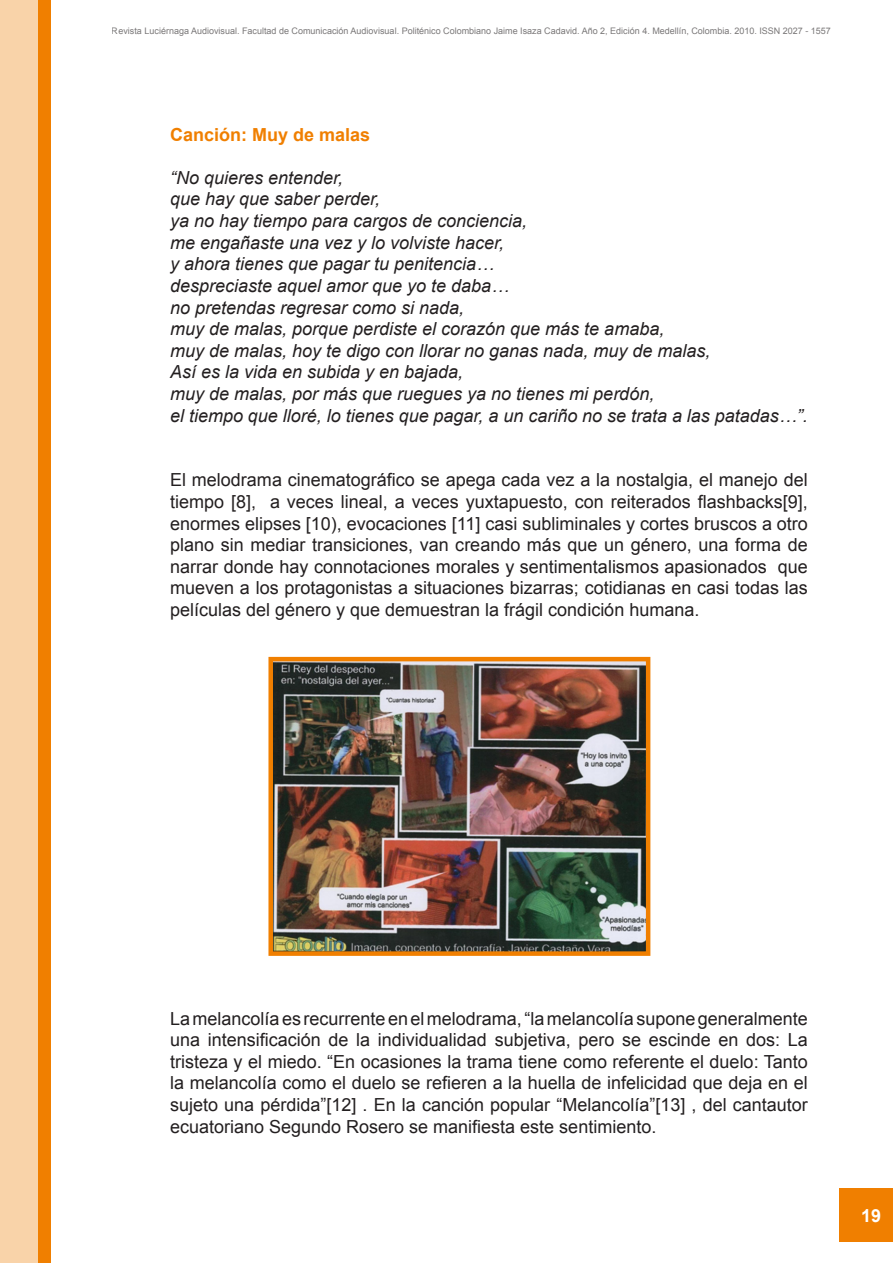
<style>
.page{position:relative;width:893px;height:1263px;background:#fff}
.page>*{position:absolute;margin:0;border:0;box-sizing:border-box;transform-origin:0 0}
.t1{font:18px/21.6px "Arial";color:#231f20;text-align:justify}
.t2{font:italic 18px "Arial";color:#231f20}
.t3{font:700 18px "Arial";color:#f07f00}
.t4{font:700 18px "Arial";color:#fff}
.t5{font:9px "Arial";color:#231f20}
</style>
<div class="page">
<div style="left:0;top:0;width:43px;height:1263px;background:#f9d3a9"></div>
<div style="left:39px;top:0;width:12px;height:1263px;background:#f07f00"></div>
<div style="left:840px;top:1188px;width:53px;height:54px;background:#f07f00"></div>
<img style="left:273px;top:662px;width:372px;height:289px">
<div style="left:268px;top:657px;width:382px;height:299px;border:4px solid #f07f00"></div>
<p class="t5" style="left:112px;top:25px;width:720px">Revista Luciérnaga Audiovisual. Facultad de Comunicación Audiovisual. Politénico Colombiano Jaime Isaza Cadavid. Año 2, Edición 4. Medellín, Colombia. 2010. ISSN 2027 - 1557</p>
<p class="t3" style="left:170px;top:122px;width:202px">Canción: Muy de malas</p>
<p class="t2" style="left:170px;top:166px;width:175px">“No quieres entender,</p>
<p class="t2" style="left:170px;top:188px;width:212px">que hay que saber perder,</p>
<p class="t2" style="left:170px;top:209px;width:359px">ya no hay tiempo para cargos de conciencia,</p>
<p class="t2" style="left:170px;top:231px;width:336px">me engañaste una vez y lo volviste hacer,</p>
<p class="t2" style="left:170px;top:252px;width:326px">y ahora tienes que pagar tu penitencia…</p>
<p class="t2" style="left:170px;top:274px;width:341px">despreciaste aquel amor que yo te daba…</p>
<p class="t2" style="left:170px;top:296px;width:296px">no pretendas regresar como si nada,</p>
<p class="t2" style="left:170px;top:317px;width:496px">muy de malas, porque perdiste el corazón que más te amaba,</p>
<p class="t2" style="left:170px;top:339px;width:542px">muy de malas, hoy te digo con llorar no ganas nada, muy de malas,</p>
<p class="t2" style="left:170px;top:360px;width:295px">Así es la vida en subida y en bajada,</p>
<p class="t2" style="left:170px;top:382px;width:486px">muy de malas, por más que ruegues ya no tienes mi perdón,</p>
<p class="t2" style="left:170px;top:404px;width:639px">el tiempo que lloré, lo tienes que pagar, a un cariño no se trata a las patadas…”.</p>
<p class="t1" style="left:170px;top:469px;width:639px">El melodrama cinematográfico se apega cada vez a la nostalgia, el manejo del tiempo [8], a veces lineal, a veces yuxtapuesto, con reiterados flashbacks[9], enormes elipses [10), evocaciones [11] casi subliminales y cortes bruscos a otro plano sin mediar transiciones, van creando más que un género, una forma de narrar donde hay connotaciones morales y sentimentalismos apasionados que mueven a los protagonistas a situaciones bizarras; cotidianas en casi todas las películas del género y que demuestran la frágil condición humana.</p>
<p class="t1" style="left:170px;top:1008px;width:639px">La melancolía es recurrente en el melodrama, “la melancolía supone generalmente una intensificación de la individualidad subjetiva, pero se escinde en dos: La tristeza y el miedo. “En ocasiones la trama tiene como referente el duelo: Tanto la melancolía como el duelo se refieren a la huella de infelicidad que deja en el sujeto una pérdida”[12] . En la canción popular “Melancolía”[13] , del cantautor ecuatoriano Segundo Rosero se manifiesta este sentimiento.</p>
<p class="t4" style="left:861px;top:1203px;width:22px">19</p>
</div>
